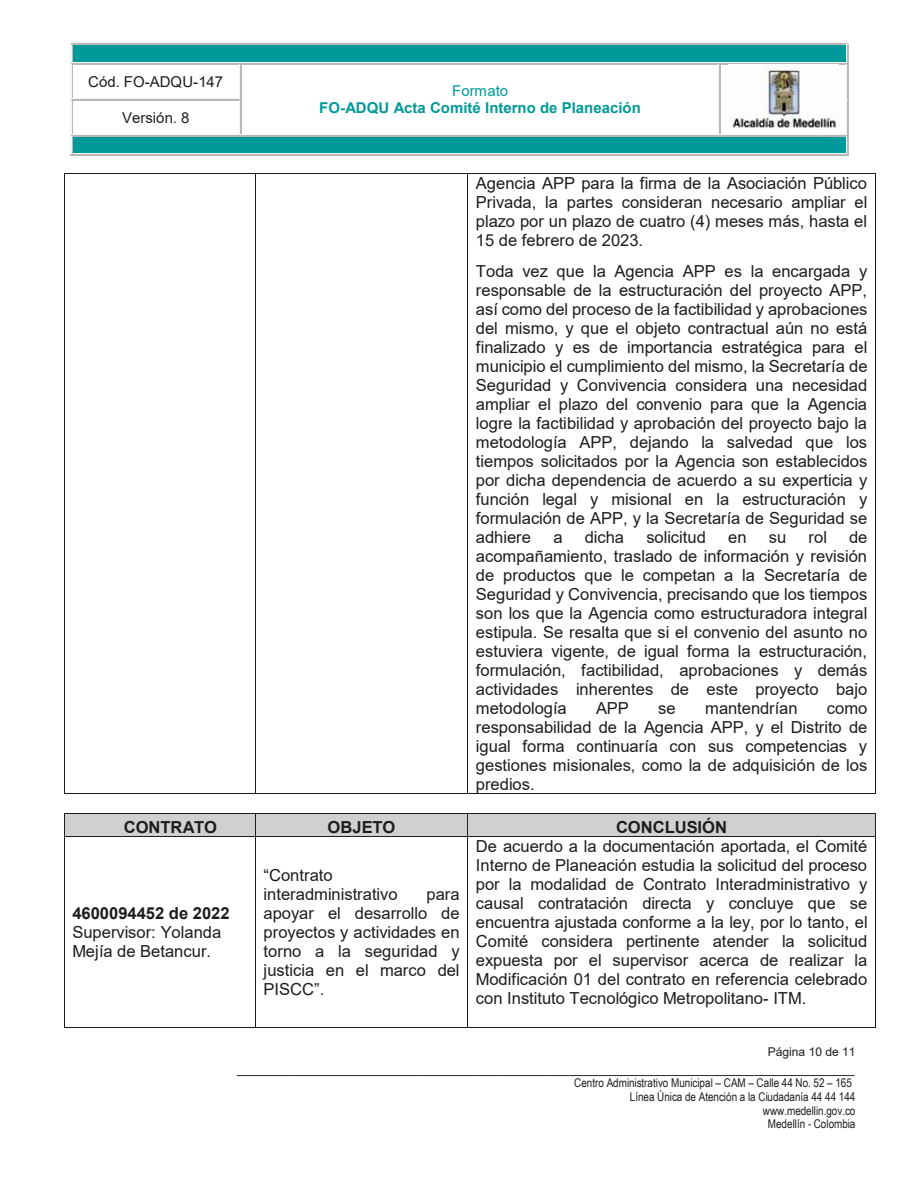
<style>
.page{position:relative;width:919px;height:1189px;background:#fff}
.page>*{position:absolute;margin:0;border:0;box-sizing:border-box;transform-origin:0 0}
.t1{font:16.5px/18.9px "Arial";color:#1d1d1b;text-align:justify}
.t2{font:700 16.5px "Arial";color:#1d1d1b}
.t3{font:700 15px "Arial";color:#099}
.t4{font:15px "Arial";color:#1d1d1b}
.t5{font:15px "Arial";color:#099}
.t6{font:12px/13.8px "Arial Narrow";color:#1d1d1b;text-align:right}
.t7{font:12px "Arial";letter-spacing:-.005em;color:#1d1d1b}
</style>
<div class="page">
<div style="left:72px;top:45px;width:774px;height:17px;background:#099"></div>
<hr style="left:71px;top:42px;width:776px;height:2px;background:#f4f4f4">
<hr style="left:72px;top:44px;width:774px;height:1px;background:#b8b8b7">
<hr style="left:72px;top:62px;width:774px;height:1px;background:#f4f4f4">
<svg style="left:70px;top:42px;width:2px;height:22px"></svg>
<hr style="left:72px;top:63px;width:167px;height:1px;background:#b8b8b7">
<hr style="left:72px;top:98px;width:167px;height:1px;background:#f4f4f4">
<hr style="left:71px;top:64px;width:1px;height:34px;background:#b8b8b7">
<hr style="left:239px;top:64px;width:2px;height:34px;background:#f4f4f4">
<hr style="left:70px;top:64px;width:1px;height:35px;background:#f4f4f4">
<hr style="left:242px;top:63px;width:476px;height:1px;background:#b8b8b7">
<hr style="left:241px;top:64px;width:1px;height:35px;background:#b8b8b7">
<hr style="left:718px;top:64px;width:1px;height:35px;background:#f4f4f4">
<hr style="left:720px;top:63px;width:126px;height:1px;background:#b8b8b7">
<svg style="left:846px;top:42px;width:2px;height:22px"></svg>
<hr style="left:719px;top:64px;width:1px;height:35px;background:#b8b8b7">
<hr style="left:846px;top:64px;width:1px;height:35px;background:#f4f4f4">
<hr style="left:847px;top:64px;width:1px;height:35px;background:#b8b8b7">
<hr style="left:72px;top:99px;width:167px;height:1px;background:#b8b8b7">
<hr style="left:72px;top:134px;width:167px;height:1px;background:#f4f4f4">
<hr style="left:71px;top:100px;width:1px;height:34px;background:#b8b8b7">
<hr style="left:239px;top:100px;width:2px;height:34px;background:#f4f4f4">
<hr style="left:70px;top:100px;width:1px;height:35px;background:#f4f4f4">
<hr style="left:242px;top:134px;width:476px;height:1px;background:#f4f4f4">
<hr style="left:241px;top:99px;width:1px;height:35px;background:#b8b8b7">
<hr style="left:718px;top:99px;width:1px;height:35px;background:#f4f4f4">
<hr style="left:720px;top:134px;width:126px;height:1px;background:#f4f4f4">
<hr style="left:719px;top:99px;width:1px;height:35px;background:#b8b8b7">
<hr style="left:846px;top:99px;width:1px;height:35px;background:#f4f4f4">
<hr style="left:847px;top:100px;width:1px;height:35px;background:#b8b8b7">
<div style="left:72px;top:136px;width:774px;height:18px;background:#099"></div>
<hr style="left:72px;top:135px;width:774px;height:1px;background:#b8b8b7">
<hr style="left:72px;top:153px;width:774px;height:1px;background:#f4f4f4">
<svg style="left:70px;top:134px;width:2px;height:22px"></svg>
<hr style="left:71px;top:155px;width:776px;height:1px;background:#b8b8b7">
<svg style="left:846px;top:134px;width:2px;height:22px"></svg>
<img style="left:730px;top:64px;width:106px;height:64px">
<hr style="left:65px;top:173px;width:190px;height:1px;background:#1d1d1b">
<hr style="left:256px;top:173px;width:211px;height:1px;background:#1d1d1b">
<hr style="left:468px;top:173px;width:407px;height:1px;background:#1d1d1b">
<hr style="left:64px;top:174px;width:1px;height:619px;background:#1d1d1b">
<hr style="left:65px;top:793px;width:190px;height:1px;background:#1d1d1b">
<hr style="left:255px;top:174px;width:1px;height:619px;background:#1d1d1b">
<hr style="left:256px;top:793px;width:211px;height:1px;background:#1d1d1b">
<hr style="left:467px;top:174px;width:1px;height:619px;background:#1d1d1b">
<hr style="left:468px;top:793px;width:407px;height:1px;background:#1d1d1b">
<hr style="left:875px;top:174px;width:1px;height:619px;background:#1d1d1b">
<div style="left:65px;top:814px;width:190px;height:21px;background:#d0d0d0"></div>
<div style="left:256px;top:814px;width:211px;height:21px;background:#d0d0d0"></div>
<div style="left:468px;top:814px;width:406px;height:21px;background:#d0d0d0"></div>
<hr style="left:65px;top:813px;width:190px;height:1px;background:#1d1d1b">
<hr style="left:256px;top:813px;width:211px;height:1px;background:#1d1d1b">
<hr style="left:468px;top:813px;width:407px;height:1px;background:#1d1d1b">
<svg style="left:64px;top:813px;width:1px;height:23px"></svg>
<hr style="left:65px;top:835px;width:190px;height:1px;background:#1d1d1b">
<svg style="left:255px;top:813px;width:1px;height:23px"></svg>
<hr style="left:256px;top:835px;width:211px;height:1px;background:#1d1d1b">
<svg style="left:467px;top:813px;width:1px;height:23px"></svg>
<hr style="left:468px;top:835px;width:407px;height:1px;background:#1d1d1b">
<svg style="left:875px;top:813px;width:1px;height:23px"></svg>
<hr style="left:64px;top:836px;width:1px;height:190px;background:#1d1d1b">
<hr style="left:65px;top:1026px;width:190px;height:1px;background:#1d1d1b">
<hr style="left:255px;top:836px;width:1px;height:190px;background:#1d1d1b">
<hr style="left:256px;top:1026px;width:211px;height:1px;background:#1d1d1b">
<hr style="left:467px;top:836px;width:1px;height:190px;background:#1d1d1b">
<hr style="left:468px;top:1026px;width:407px;height:1px;background:#1d1d1b">
<hr style="left:875px;top:836px;width:1px;height:190px;background:#1d1d1b">
<p class="t4" style="left:88px;top:71px;width:136px">Cód. FO-ADQU-147</p>
<p class="t4" style="left:122px;top:107px;width:69px">Versión. 8</p>
<p class="t5" style="left:452px;top:80px;width:57px">Formato</p>
<p class="t3" style="left:319px;top:97px;width:323px">FO-ADQU Acta Comité Interno de Planeación</p>
<p class="t1" style="left:475px;top:174px;width:393px">Agencia APP para la firma de la Asociación Público Privada, la partes consideran necesario ampliar el plazo por un plazo de cuatro (4) meses más, hasta el 15 de febrero de 2023.</p>
<p class="t1" style="left:475px;top:262px;width:393px">Toda vez que la Agencia APP es la encargada y responsable de la estructuración del proyecto APP, así como del proceso de la factibilidad y aprobaciones del mismo, y que el objeto contractual aún no está finalizado y es de importancia estratégica para el municipio el cumplimiento del mismo, la Secretaría de Seguridad y Convivencia considera una necesidad ampliar el plazo del convenio para que la Agencia logre la factibilidad y aprobación del proyecto bajo la metodología APP, dejando la salvedad que los tiempos solicitados por la Agencia son establecidos por dicha dependencia de acuerdo a su experticia y función legal y misional en la estructuración y formulación de APP, y la Secretaría de Seguridad se adhiere</p>
<p class="t1" style="left:475px;top:527px;width:393px;text-indent:373px">de acompañamiento, traslado de información y revisión de productos que le competan a la Secretaría de Seguridad y Convivencia, precisando que los tiempos son los que la Agencia como estructuradora integral estipula. Se resalta que si el convenio del asunto no estuviera vigente, de igual forma la estructuración, formulación, factibilidad, aprobaciones y demás actividades inherentes de este proyecto bajo metodología</p>
<p class="t1" style="left:553px;top:527px;width:11px">a</p>
<p class="t1" style="left:584px;top:527px;width:41px">dicha</p>
<p class="t1" style="left:646px;top:527px;width:61px">solicitud</p>
<p class="t1" style="left:728px;top:527px;width:20px">en</p>
<p class="t1" style="left:768px;top:527px;width:19px">su</p>
<p class="t1" style="left:808px;top:527px;width:20px">rol</p>
<p class="t1" style="left:595px;top:698px;width:35px">APP</p>
<p class="t1" style="left:658px;top:698px;width:19px">se</p>
<p class="t1" style="left:705px;top:698px;width:94px">mantendrían</p>
<p class="t1" style="left:475px;top:698px;width:393px;text-indent:351px">como responsabilidad de la Agencia APP, y el Distrito de igual forma continuaría con sus competencias y gestiones misionales, como la de adquisición de los predios.</p>
<p class="t2" style="left:124px;top:815px;width:95px">CONTRATO</p>
<p class="t2" style="left:327px;top:815px;width:69px">OBJETO</p>
<p class="t2" style="left:616px;top:815px;width:113px">CONCLUSIÓN</p>
<p class="t2" style="left:72px;top:901px;width:159px">4600094452 de 2022</p>
<p class="t1" style="left:72px;top:922px;width:150px">Supervisor: Yolanda<br>Mejía de Betancur.</p>
<p class="t1" style="left:263px;top:865px;width:135px">“Contrato interadministrativo</p>
<p class="t1" style="left:263px;top:884px;width:197px;text-indent:163px">para apoyar el desarrollo de proyectos y actividades en torno a la seguridad y justicia en el marco del PISCC”.</p>
<p class="t1" style="left:475px;top:836px;width:393px">De acuerdo a la documentación aportada, el Comité Interno de Planeación estudia la solicitud del proceso por la modalidad de Contrato Interadministrativo y causal contratación directa y concluye que se encuentra ajustada conforme a la ley, por lo tanto, el Comité considera pertinente atender la solicitud expuesta por el supervisor acerca de realizar la Modificación 01 del contrato en referencia celebrado con Instituto Tecnológico Metropolitano- ITM.</p>
<p class="t7" style="left:767px;top:1043px;width:89px">Página 10 de 11</p>
<p class="t6" style="left:574px;top:1075px;width:282px">Centro Administrativo Municipal – CAM – Calle 44 No. 52 – 165<br>Línea Única de Atención a la Ciudadanía 44 44 144 www.medellin.gov.co<br>Medellín - Colombia</p>
</div>
